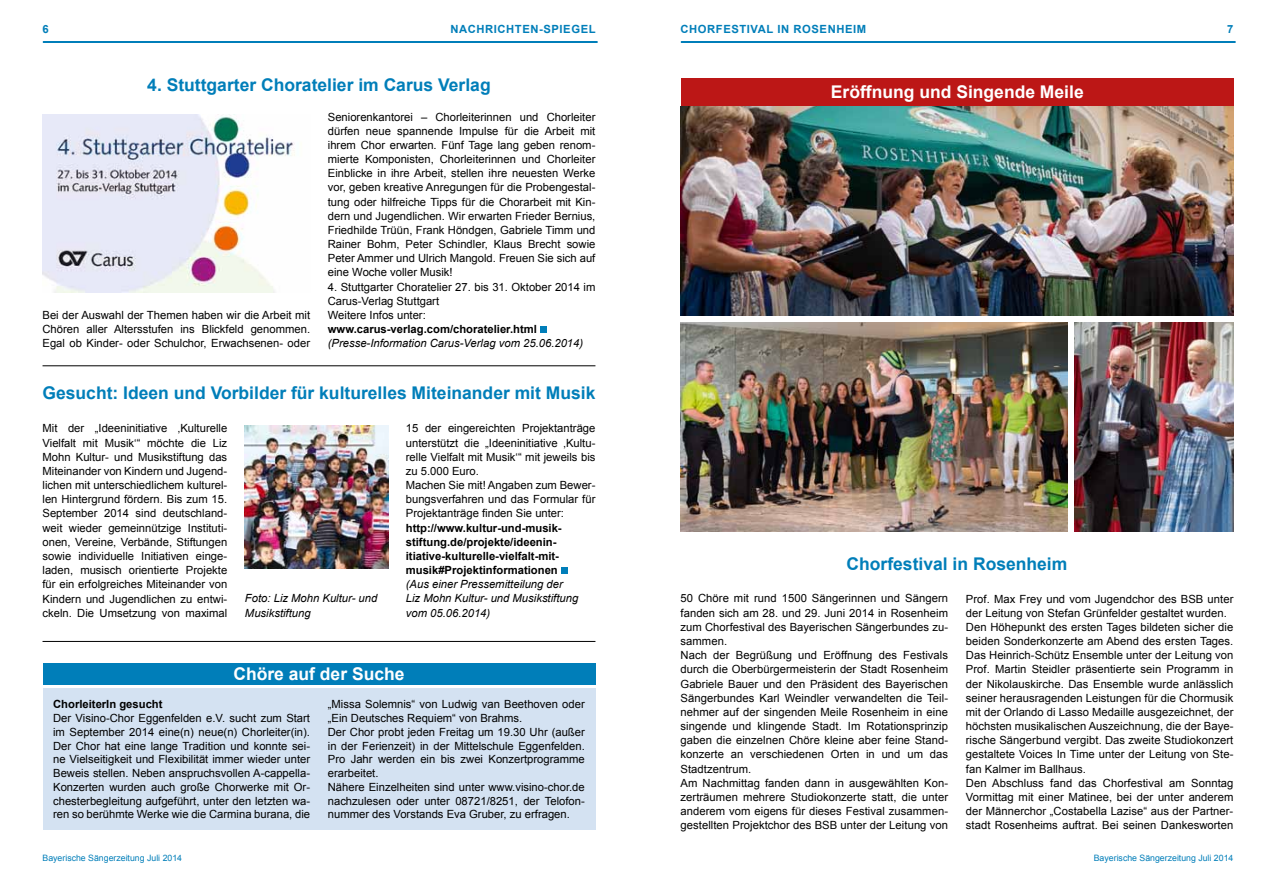
<style>
.page{position:relative;width:1276px;height:886px;background:#fff}
.page>*{position:absolute;margin:0;border:0;box-sizing:border-box;transform-origin:0 0}
.t1{font:700 17.5px "Arial";color:#007eb9}
.t2{font:700 17.5px "Arial";color:#fff}
.t3{font:11.25px/14.1px "Arial";letter-spacing:.005em;color:#000}
.t4{font:700 11.25px/14.1px "Arial";color:#000}
.t5{font:italic 11.25px/14.1px "Arial";color:#000}
.t6{font:700 11.25px "Arial";letter-spacing:.05em;color:#007eb9}
.t7{font:8.75px "Arial";color:#007eb9}
</style>
<div class="page">
<hr style="left:44px;top:41px;width:553px;height:2px;background:#007eb9">
<hr style="left:682px;top:41px;width:552px;height:2px;background:#007eb9">
<svg style="left:540px;top:327px;width:6px;height:6px"></svg>
<hr style="left:43px;top:365px;width:552px;height:1px;background:#000">
<hr style="left:43px;top:641px;width:552px;height:1px;background:#000">
<svg style="left:561px;top:568px;width:6px;height:6px"></svg>
<img style="left:245px;top:425px;width:143px;height:144px">
<img style="left:43px;top:114px;width:252px;height:179px">
<div style="left:43px;top:663px;width:552px;height:22px;background:#007eb9"></div>
<div style="left:43px;top:688px;width:552px;height:141px;background:#d4e2f2"></div>
<img style="left:680px;top:322px;width:387px;height:209px">
<img style="left:1074px;top:322px;width:159px;height:209px">
<div style="left:680px;top:78px;width:553px;height:28px;background:#bc1716"></div>
<img style="left:680px;top:106px;width:553px;height:209px">
<p class="t6" style="left:680px;top:21px;width:187px">CHORFESTIVAL IN ROSENHEIM</p>
<p class="t6" style="left:450px;top:22px;width:147px">NACHRICHTEN-SPIEGEL</p>
<p class="t6" style="left:43px;top:22px;width:8px">6</p>
<p class="t6" style="left:1227px;top:22px;width:8px">7</p>
<h1 class="t1" style="left:147px;top:73px;width:345px">4. Stuttgarter Choratelier im Carus Verlag</h1>
<p class="t3" style="left:43px;top:308px;width:269px;text-align:justify">Bei der Auswahl der Themen haben wir die Arbeit mit Chören aller Altersstufen ins Blickfeld genommen.<br>Egal ob Kinder- oder Schulchor, Erwachsenen- oder</p>
<p class="t3" style="left:328px;top:110px;width:269px;text-align:justify">Seniorenkantorei – Chorleiterinnen und Chorleiter dürfen neue spannende Impulse für die Arbeit mit ihrem Chor erwarten. Fünf Tage lang geben renom&shy;mierte Komponisten, Chorleiterinnen und Chorleiter Einblicke in ihre Arbeit, stellen ihre neuesten Werke vor, geben kreative Anregungen für die Probengestal&shy;tung oder hilfreiche Tipps für die Chorarbeit mit Kin&shy;dern und Jugendlichen. Wir erwarten Frieder Bernius, Friedhilde Trüün, Frank Höndgen, Gabriele Timm und Rainer Bohm, Peter Schindler, Klaus Brecht sowie Peter Ammer und Ulrich Mangold. Freuen Sie sich auf eine Woche voller Musik!</p>
<p class="t3" style="left:328px;top:280px;width:269px">4. Stuttgarter Choratelier 27. bis 31. Oktober 2014 im<br>Carus-Verlag Stuttgart<br>Weitere Infos unter:</p>
<p class="t4" style="left:328px;top:322px;width:211px">www.carus-verlag.com/choratelier.html</p>
<p class="t5" style="left:328px;top:336px;width:257px">(Presse-Information Carus-Verlag vom 25.06.2014)</p>
<h1 class="t1" style="left:43px;top:381px;width:554px">Gesucht: Ideen und Vorbilder für kulturelles Miteinander mit Musik</h1>
<p class="t3" style="left:43px;top:421px;width:186px;text-align:justify">Mit der „Ideeninitiative ‚Kulturelle Vielfalt mit Musik‘“ möchte die Liz Mohn Kultur- und Musikstiftung das Miteinander von Kindern und Jugend&shy;lichen mit unterschiedlichem kulturel&shy;len Hintergrund fördern. Bis zum 15.<br>September 2014 sind deutschland&shy;weit wieder gemeinnützige Instituti&shy;onen, Vereine, Verbände, Stiftungen sowie individuelle Initiativen einge&shy;laden, musisch orientierte Projekte für ein erfolgreiches Miteinander von Kindern und Jugendlichen zu entwi&shy;ckeln. Die Umsetzung von maximal</p>
<p class="t3" style="left:406px;top:421px;width:191px">15 der eingereichten Projektanträge unterstützt die „Ideeninitiative ‚Kultu&shy;relle Vielfalt mit Musik‘“ mit jeweils bis zu 5.000 Euro.<br>Machen Sie mit! Angaben zum Bewer&shy;bungsverfahren und das Formular für Projektanträge finden Sie unter:</p>
<p class="t4" style="left:406px;top:521px;width:157px">http://www.kultur-und-musik&shy;stiftung.de/projekte/ideenin&shy;itiative-kulturelle-vielfalt-mit&shy;musik#Projektinformationen</p>
<p class="t5" style="left:406px;top:577px;width:174px">(Aus einer Pressemitteilung der<br>Liz Mohn Kultur- und Musikstiftung vom 05.06.2014)</p>
<p class="t5" style="left:245px;top:592px;width:134px">Foto: Liz Mohn Kultur- und<br>Musikstiftung</p>
<h1 class="t2" style="left:233px;top:662px;width:173px">Chöre auf der Suche</h1>
<p class="t4" style="left:53px;top:698px;width:111px">ChorleiterIn gesucht</p>
<p class="t3" style="left:53px;top:711px;width:258px;line-height:13.8px;text-align:justify">Der Visino-Chor Eggenfelden e.V. sucht zum Start im September 2014 eine(n) neue(n) Chorleiter(in).<br>Der Chor hat eine lange Tradition und konnte sei&shy;ne Vielseitigkeit und Flexibilität immer wieder unter Beweis stellen. Neben anspruchsvollen A-cappella-Konzerten wurden auch große Chorwerke mit Or&shy;chesterbegleitung aufgeführt, unter den letzten wa&shy;ren so berühmte Werke wie die Carmina burana, die</p>
<p class="t3" style="left:328px;top:698px;width:258px;line-height:13.8px">„Missa Solemnis“ von Ludwig van Beethoven oder „Ein Deutsches Requiem“ von Brahms.<br>Der Chor probt jeden Freitag um 19.30 Uhr (außer in der Ferienzeit) in der Mittelschule Eggenfelden.<br>Pro Jahr werden ein bis zwei Konzertprogramme erarbeitet.<br>Nähere Einzelheiten sind unter www.visino-chor.de nachzulesen oder unter 08721/8251, der Telofon&shy;nummer des Vorstands Eva Gruber, zu erfragen.</p>
<h1 class="t2" style="left:831px;top:80px;width:254px">Eröffnung und Singende Meile</h1>
<h1 class="t1" style="left:846px;top:552px;width:222px">Chorfestival in Rosenheim</h1>
<p class="t3" style="left:680px;top:591px;width:269px">50 Chöre mit rund 1500 Sängerinnen und Sängern fanden sich am 28. und 29. Juni 2014 in Rosenheim zum Chorfestival des Bayerischen Sängerbundes zu&shy;sammen.<br>Nach der Begrüßung und Eröffnung des Festivals durch die Oberbürgermeisterin der Stadt Rosenheim Gabriele Bauer und den Präsident des Bayerischen Sängerbundes Karl Weindler verwandelten die Teil&shy;nehmer auf der singenden Meile Rosenheim in eine singende und klingende Stadt. Im Rotationsprinzip gaben die einzelnen Chöre kleine aber feine Stand&shy;konzerte an verschiedenen Orten in und um das Stadtzentrum.<br>Am Nachmittag fanden dann in ausgewählten Kon&shy;zerträumen mehrere Studiokonzerte statt, die unter anderem vom eigens für dieses Festival zusammen&shy;gestellten Projektchor des BSB unter der Leitung von</p>
<p class="t3" style="left:966px;top:592px;width:269px">Prof. Max Frey und vom Jugendchor des BSB unter der Leitung von Stefan Grünfelder gestaltet wurden.<br>Den Höhepunkt des ersten Tages bildeten sicher die beiden Sonderkonzerte am Abend des ersten Tages.<br>Das Heinrich-Schütz Ensemble unter der Leitung von Prof. Martin Steidler präsentierte sein Programm in der Nikolauskirche. Das Ensemble wurde anlässlich seiner herausragenden Leistungen für die Chormusik mit der Orlando di Lasso Medaille ausgezeichnet, der höchsten musikalischen Auszeichnung, die der Baye&shy;rische Sängerbund vergibt. Das zweite Studiokonzert gestaltete Voices In Time unter der Leitung von Ste&shy;fan Kalmer im Ballhaus.<br>Den Abschluss fand das Chorfestival am Sonntag Vormittag mit einer Matinee, bei der unter anderem der Männerchor „Costabella Lazise“ aus der Partner&shy;stadt Rosenheims auftrat. Bei seinen Dankesworten</p>
<p class="t7" style="left:43px;top:852px;width:141px">Bayerische Sängerzeitung Juli 2014</p>
<p class="t7" style="left:1093px;top:852px;width:141px">Bayerische Sängerzeitung Juli 2014</p>
</div>
